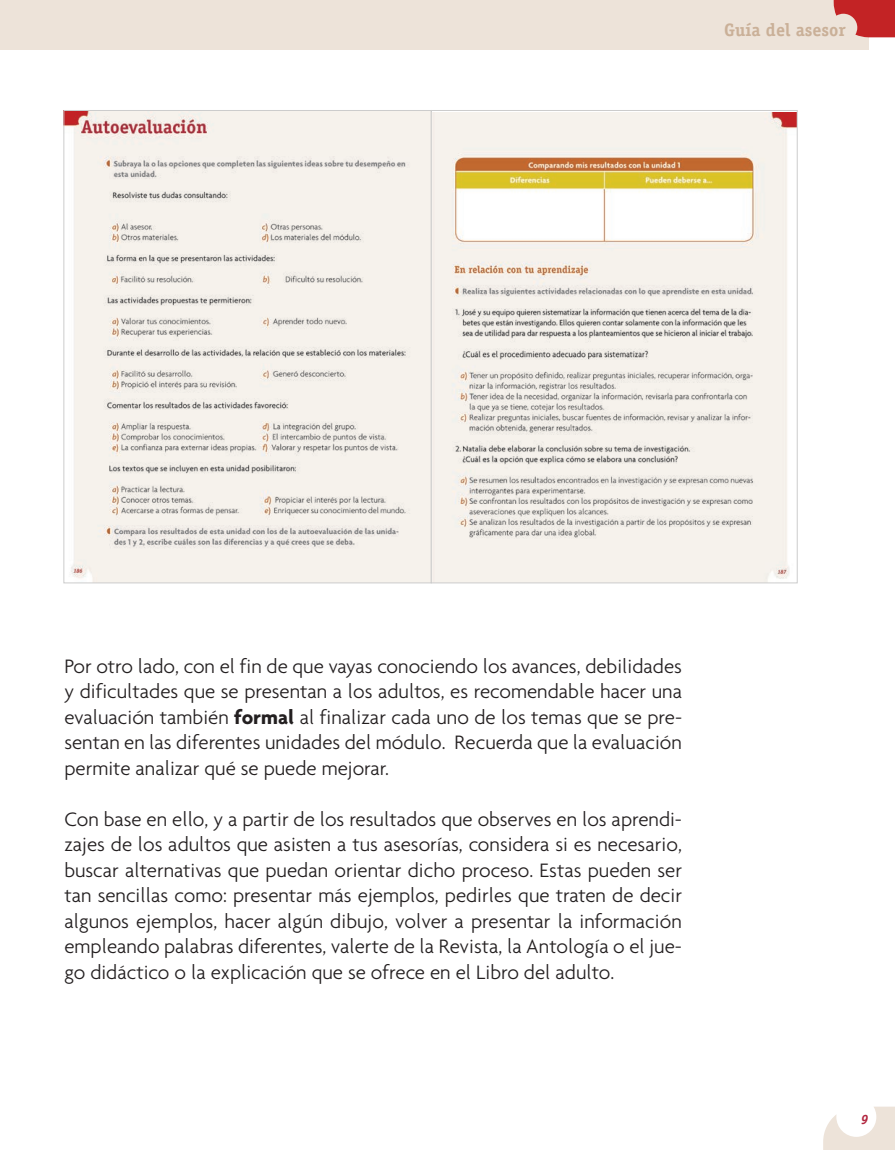
<style>
.page{position:relative;width:895px;height:1150px;background:#fff}
.page>*{position:absolute;margin:0;border:0;box-sizing:border-box;transform-origin:0 0}
.t1{font:300 21px/25.5px "Agenda";color:#231f20;text-align:justify}
.t2{font:700 18px "Officina Serif";color:#cab098}
.t3{font:italic 700 13.5px "Officina Serif";color:#b1243e}
.s1{font-weight:700}
</style>
<div class="page">
<div style="left:0;top:0;width:868px;height:49px;background:#ede3d9"></div>
<img style="left:66px;top:112px;width:363px;height:469px">
<img style="left:433px;top:112px;width:362px;height:469px">
<svg style="left:833px;top:0;width:62px;height:37px"></svg>
<svg style="left:823px;top:1106px;width:72px;height:44px"></svg>
<p class="t2" style="left:724px;top:18px;width:123px">Guía del asesor</p>
<p class="t1" style="left:64px;top:652px;width:619px">Por otro lado, con el fin de que vayas conociendo los avances, debilidades y dificultades que se presentan a los adultos, es recomendable hacer una evaluación también <span class="s1">formal</span> al finalizar cada uno de los temas que se pre&shy;sentan en las diferentes unidades del módulo. Recuerda que la evaluación permite analizar qué se puede mejorar.</p>
<p class="t1" style="left:64px;top:805px;width:619px">Con base en ello, y a partir de los resultados que observes en los aprendi&shy;zajes de los adultos que asisten a tus asesorías, considera si es necesario, buscar alternativas que puedan orientar dicho proceso. Estas pueden ser tan sencillas como: presentar más ejemplos, pedirles que traten de decir algunos ejemplos, hacer algún dibujo, volver a presentar la información empleando palabras diferentes, valerte de la Revista, la Antología o el jue&shy;go didáctico o la explicación que se ofrece en el Libro del adulto.</p>
<p class="t3" style="left:860px;top:1111px;width:9px">9</p>
</div>
